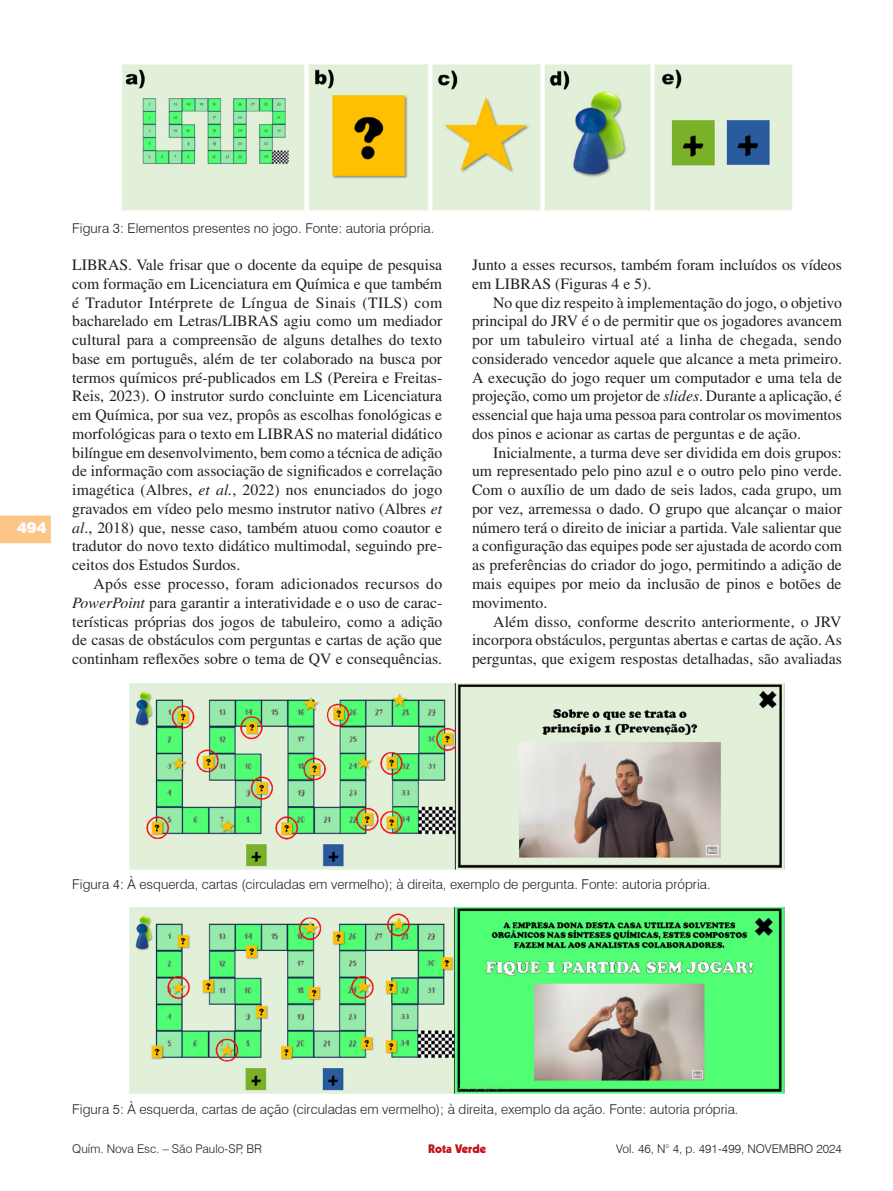
<style>
.page{position:relative;width:893px;height:1191px;background:#fff}
.page>*{position:absolute;margin:0;border:0;box-sizing:border-box;transform-origin:0 0}
.t1{font:15.75px/18.8px "Times LT Std";color:#231f20;text-align:justify}
.t2{font:900 15px "Swiss 721 BT";color:#fff}
.Figura{font:300 13.5px "Swiss 721 BT";color:#231f20}
.t3{font:300 12px "Swiss 721 BT";color:#231f20}
.t4{font:900 12px "Kabel LT Std";color:#c4121a}
.s1{font-style:italic}
</style>
<div class="page">
<svg style="left:0;top:515px;width:51px;height:28px"></svg>
<img style="left:122px;top:64px;width:671px;height:147px">
<img style="left:130px;top:683px;width:655px;height:186px">
<img style="left:130px;top:908px;width:655px;height:185px">
<p class="t2" style="left:17px;top:518px;width:31px">494</p>
<p class="Figura" style="left:72px;top:220px;width:364px">Figura 3: Elementos presentes no jogo. Fonte: autoria própria.</p>
<p class="t1" style="left:72px;top:255px;width:371px">LIBRAS. Vale frisar que o docente da equipe de pesquisa com formação em Licenciatura em Química e que também é Tradutor Intérprete de Língua de Sinais (TILS) com bacharelado em Letras/LIBRAS agiu como um mediador cultural para a compreensão de alguns detalhes do texto base em português, além de ter colaborado na busca por termos químicos pré-publicados em LS (Pereira e Freitas-Reis, 2023). O instrutor surdo concluinte em Licenciatura em Química, por sua vez, propôs as escolhas fonológicas e morfológicas para o texto em LIBRAS no material didático bilíngue em desenvolvimento, bem como a técnica de adição de informação com associação de significados e correlação imagética (Albres, <span class="s1">et al.</span>, 2022) nos enunciados do jogo gravados em vídeo pelo mesmo instrutor nativo (Albres <span class="s1">et al</span>., 2018) que, nesse caso, também atuou como coautor e tradutor do novo texto didático multimodal, seguindo pre&shy;ceitos dos Estudos Surdos.</p>
<p class="t1" style="left:72px;top:574px;width:372px;text-indent:21px">Após esse processo, foram adicionados recursos do <span class="s1">PowerPoint</span> para garantir a interatividade e o uso de carac&shy;terísticas próprias dos jogos de tabuleiro, como a adição de casas de obstáculos com perguntas e cartas de ação que continham reflexões sobre o tema de QV e consequências.</p>
<p class="t1" style="left:472px;top:255px;width:371px">Junto a esses recursos, também foram incluídos os vídeos em LIBRAS (Figuras 4 e 5).</p>
<p class="t1" style="left:472px;top:293px;width:371px;text-indent:21px">No que diz respeito à implementação do jogo, o objetivo principal do JRV é o de permitir que os jogadores avancem por um tabuleiro virtual até a linha de chegada, sendo considerado vencedor aquele que alcance a meta primeiro.<br>A execução do jogo requer um computador e uma tela de projeção, como um projetor de <span class="s1">slides</span>. Durante a aplicação, é essencial que haja uma pessoa para controlar os movimentos dos pinos e acionar as cartas de perguntas e de ação.</p>
<p class="t1" style="left:472px;top:443px;width:371px;text-indent:21px">Inicialmente, a turma deve ser dividida em dois grupos: um representado pelo pino azul e o outro pelo pino verde.<br>Com o auxílio de um dado de seis lados, cada grupo, um por vez, arremessa o dado. O grupo que alcançar o maior número terá o direito de iniciar a partida. Vale salientar que a configuração das equipes pode ser ajustada de acordo com as preferências do criador do jogo, permitindo a adição de mais equipes por meio da inclusão de pinos e botões de movimento.</p>
<p class="t1" style="left:472px;top:612px;width:371px;text-indent:21px">Além disso, conforme descrito anteriormente, o JRV incorpora obstáculos, perguntas abertas e cartas de ação. As perguntas, que exigem respostas detalhadas, são avaliadas</p>
<p class="Figura" style="left:72px;top:876px;width:640px">Figura 4: À esquerda, cartas (circuladas em vermelho); à direita, exemplo de pergunta. Fonte: autoria própria.</p>
<p class="Figura" style="left:72px;top:1101px;width:668px">Figura 5: À esquerda, cartas de ação (circuladas em vermelho); à direita, exemplo da ação. Fonte: autoria própria.</p>
<p class="t3" style="left:72px;top:1141px;width:191px">Quím. Nova Esc. – São Paulo-SP, BR</p>
<p class="t3" style="left:616px;top:1141px;width:227px">Vol. 46, N° 4, p. 491-499, NOVEMBRO 2024</p>
<p class="t4" style="left:428px;top:1141px;width:59px">Rota Verde</p>
</div>
